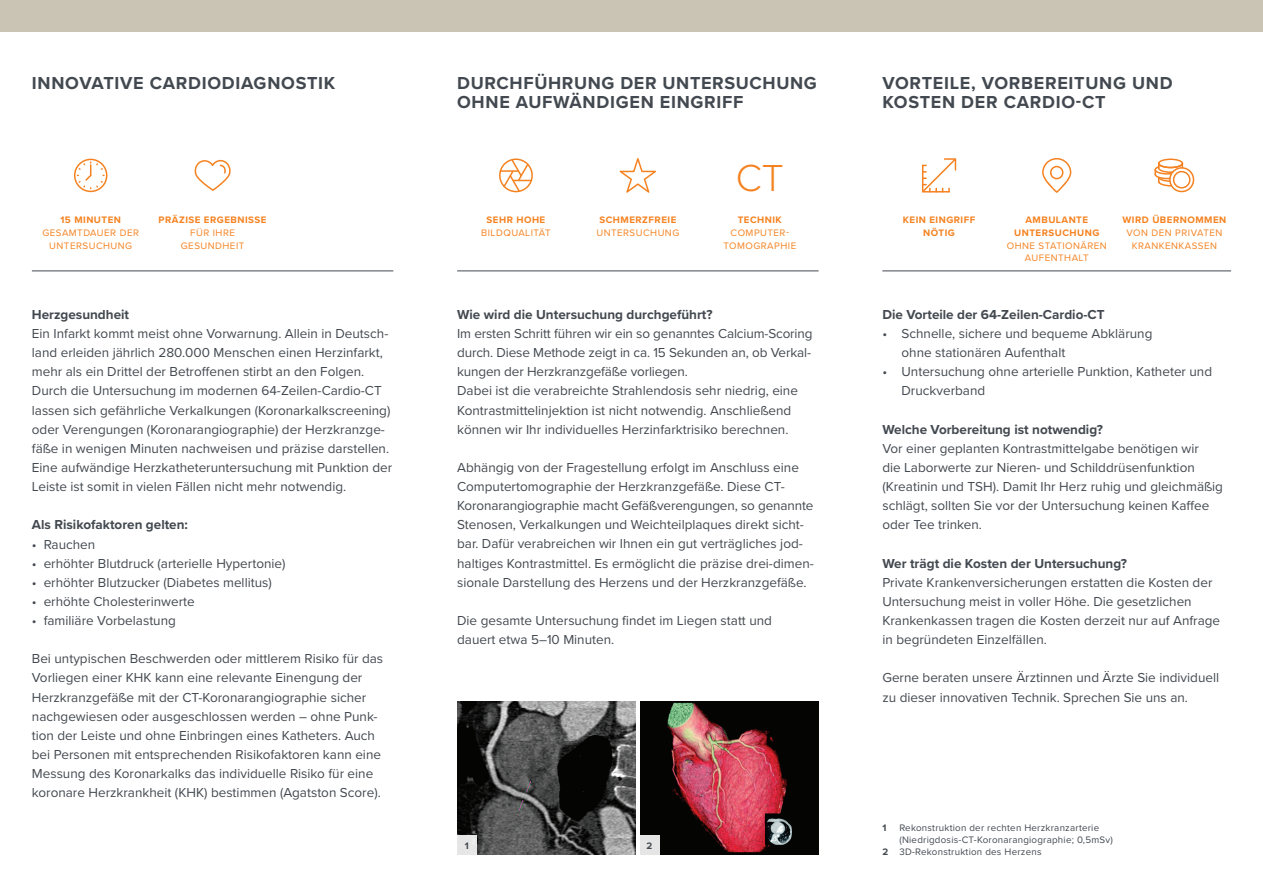
<style>
.page{position:relative;width:1263px;height:893px;background:#fff}
.page>*{position:absolute;margin:0;border:0;box-sizing:border-box;transform-origin:0 0}
.t1{font:300 39px "Proxima Nova";color:#f58220}
.t2{font:700 18px/19.2px "Proxima Nova";letter-spacing:.04em;color:#434950}
.t3{font:13.5px/19.2px "Proxima Nova";color:#434950}
.t4{font:700 13.5px "Proxima Nova";color:#434950}
.t5{font:9.75px/12.8px "Proxima Nova";letter-spacing:.05em;color:#f58220;text-align:center}
.t6{font:9.75px "Proxima Nova";letter-spacing:.025em;color:#434950}
.t7{font:700 9.75px/12.8px "Proxima Nova";letter-spacing:.05em;color:#f58220}
.t8{font:700 9.75px "Proxima Nova";color:#434950}
.s1{font-weight:700}
</style>
<div class="page">
<div style="left:0;top:0;width:1263px;height:32px;background:#c9c4b3"></div>
<hr style="left:882px;top:271px;width:349px;height:1px;background:#434950">
<hr style="left:457px;top:271px;width:362px;height:1px;background:#434950">
<hr style="left:32px;top:271px;width:361px;height:1px;background:#434950">
<img style="left:457px;top:702px;width:179px;height:153px">
<img style="left:640px;top:702px;width:179px;height:153px">
<div style="left:457px;top:836px;width:19px;height:19px;background:#e6e6e6"></div>
<div style="left:640px;top:836px;width:19px;height:19px;background:#e5e5e5"></div>
<svg style="left:74px;top:159px;width:33px;height:33px"></svg>
<svg style="left:499px;top:158px;width:34px;height:34px"></svg>
<svg style="left:195px;top:160px;width:36px;height:31px"></svg>
<svg style="left:620px;top:158px;width:36px;height:35px"></svg>
<svg style="left:1042px;top:158px;width:29px;height:35px"></svg>
<svg style="left:922px;top:158px;width:34px;height:35px"></svg>
<svg style="left:1154px;top:159px;width:40px;height:33px"></svg>
<h2 class="t2" style="left:32px;top:73px;width:305px">innovative cardiodiagnostik</h2>
<h2 class="t2" style="left:457px;top:73px;width:347px">DURCHFÜHRUNG DER UNTERSUCHUNG<br>OHNE aufw</h2>
<h2 class="t2" style="left:570px;top:92px;width:113px">ändigen EINGRI</h2>
<h2 class="t2" style="left:722px;top:92px;width:23px">FF</h2>
<h2 class="t2" style="left:882px;top:73px;width:14px">VORT</h2>
<h2 class="t2" style="left:933px;top:73px;width:63px">EILE, VOR</h2>
<h2 class="t2" style="left:1021px;top:73px;width:139px">BEREITUNG UND</h2>
<h2 class="t2" style="left:882px;top:92px;width:13px">KOST</h2>
<h2 class="t2" style="left:931px;top:92px;width:98px">EN DEr CARDIO-</h2>
<h2 class="t2" style="left:1082px;top:92px;width:24px">CT</h2>
<h1 class="t1" style="left:736px;top:149px;width:50px">CT</h1>
<p class="t7" style="left:60px;top:213px;width:62px">15 minuten</p>
<p class="t5" style="left:42px;top:226px;width:15px">Gesamtdauer</p>
<p class="t5" style="left:120px;top:226px;width:8px">der</p>
<p class="t5" style="left:49px;top:239px;width:16px">Untersuchung</p>
<p class="t7" style="left:159px;top:213px;width:86px">PRÄZISE ERGEBNISS</p>
<p class="t7" style="left:261px;top:213px;width:7px">E</p>
<p class="t5" style="left:181px;top:226px;width:65px">FÜR IHRE<br>GESUNDHEIT</p>
<p class="t7" style="left:487px;top:213px;width:60px">SEHR HOHE</p>
<p class="t5" style="left:481px;top:226px;width:71px">BILDQUALITÄT</p>
<p class="t7" style="left:599px;top:213px;width:78px">SCHMERZFREIE</p>
<p class="t5" style="left:596px;top:226px;width:84px">UNTERSUCHUNG</p>
<p class="t7" style="left:738px;top:213px;width:34px">TECHNIK</p>
<p class="t5" style="left:723px;top:226px;width:74px">COMPUTER-<br>TOMOGRAPHIE</p>
<p class="t7" style="left:903px;top:213px;width:40px">KEIN EINGRI</p>
<p class="t7" style="left:964px;top:213px;width:13px">FF</p>
<p class="t7" style="left:923px;top:226px;width:22px">NÖTIG</p>
<p class="t7" style="left:1014px;top:213px;width:79px;text-indent:68px">E<br>UNTERSUCHUNG</p>
<p class="t5" style="left:1007px;top:239px;width:8px">ohne</p>
<p class="t5" style="left:1038px;top:239px;width:8px">stationären</p>
<p class="t5" style="left:1025px;top:251px;width:14px">Aufenthalt</p>
<p class="t7" style="left:1025px;top:213px;width:44px">AMBULANT</p>
<p class="t7" style="left:1122px;top:213px;width:16px">WIRD</p>
<p class="t7" style="left:1152px;top:213px;width:29px">ÜBERNO</p>
<p class="t7" style="left:1195px;top:213px;width:31px">MMEN</p>
<p class="t5" style="left:1126px;top:226px;width:97px">VON DEN PRIVATEN<br>KRANKENKASSEN</p>
<p class="t4" style="left:32px;top:304px;width:99px">Herzgesundheit</p>
<p class="t3" style="left:32px;top:323px;width:362px">Ein Infarkt kommt meist ohne Vorwarnung. Allein in Deutsch&shy;land erleiden jährlich 280.000 Menschen einen Herzinfarkt, mehr als ein Drittel der Betroffenen stirbt an den Folgen.<br>Durch die Untersuchung im modernen 64-Zeilen-Cardio-CT lassen sich gefährliche Verkalkungen (Koronarkalkscreening) oder Verengungen (Koronarangiographie) der Herzkranzge&shy;fäße in wenigen Minuten nachweisen und präzise darstellen.<br>Eine aufwändige Herzkatheteruntersuchung mit Punktion der Leiste ist somit in vielen Fällen nicht mehr notwendig.</p>
<p class="t4" style="left:32px;top:515px;width:158px">Als Risikofaktoren gelten:</p>
<p class="t3" style="left:32px;top:534px;width:65px">• Rauchen</p>
<p class="t3" style="left:32px;top:553px;width:255px">• erhöhter Blutdruck (arterielle Hypertonie)</p>
<p class="t3" style="left:32px;top:572px;width:241px">• erhöhter Blutzucker (Diabetes mellitus)</p>
<p class="t3" style="left:32px;top:591px;width:164px">• erhöhte Cholesterinwerte</p>
<p class="t3" style="left:32px;top:610px;width:146px">• familiäre Vorbelastung</p>
<p class="t3" style="left:32px;top:649px;width:353px">Bei untypischen Beschwerden oder mittlerem Risiko für das Vorliegen einer KHK kann eine relevante Einengung der Herzkranzgefäße mit der CT-Koronarangiographie sicher nachgewiesen oder ausgeschlossen werden – ohne Punk&shy;tion der Leiste und ohne Einbringen eines Katheters. Auch bei Personen mit entsprechenden Risikofaktoren kann eine Messung des Koronarkalks das individuelle Risiko für eine koronare Herzkrankheit (KHK) bestimmen (Agatston Score).</p>
<p class="t4" style="left:457px;top:304px;width:257px">Wie wird die Untersuchung durchgeführt?</p>
<p class="t3" style="left:457px;top:323px;width:357px">Im ersten Schritt führen wir ein so genanntes Calcium-Scoring durch. Diese Methode zeigt in ca. 15 Sekunden an, ob Verkal&shy;kungen der Herzkranzgefäße vorliegen.<br>Dabei ist die verabreichte Strahlendosis sehr niedrig, eine Kontrastmittelinjektion ist nicht notwendig. Anschließend können wir Ihr individuelles Herzinfarktrisiko berechnen.</p>
<p class="t3" style="left:457px;top:457px;width:358px">Abhängig von der Fragestellung erfolgt im Anschluss eine Computertomographie der Herzkranzgefäße. Diese CT-Koronarangiographie macht Gefäßverengungen, so genannte Stenosen, Verkalkungen und Weichteilplaques direkt sicht&shy;bar. Dafür verabreichen wir Ihnen ein gut verträgliches jod&shy;haltiges Kontrastmittel. Es ermöglicht die präzise drei-dimen&shy;sionale Darstellung des Herzens und der Herzkranzgefäße.</p>
<p class="t3" style="left:457px;top:610px;width:316px">Die gesamte Untersuchung findet im Liegen statt und dauert etwa 5–10 Minuten.</p>
<p class="t4" style="left:882px;top:304px;width:223px">Die Vorteile der 64-Zeilen-Cardio-CT</p>
<p class="t3" style="left:901px;top:323px;width:252px;text-indent:-19px">• Schnelle, sichere und bequeme Abklärung ohne stationären Aufenthalt</p>
<p class="t3" style="left:901px;top:362px;width:312px;text-indent:-19px">• Untersuchung ohne arterielle Punktion, Katheter und<br>Druckverband</p>
<p class="t4" style="left:882px;top:419px;width:222px">Welche Vorbereitung ist notwendig?</p>
<p class="t3" style="left:882px;top:438px;width:342px">Vor einer geplanten Kontrastmittelgabe benötigen wir<br>die Laborwerte zur Nieren- und Schilddrüsenfunktion (Kreatinin und TSH). Damit Ihr Herz ruhig und gleichmäßig schlägt, sollten Sie vor der Untersuchung keinen Kaffee oder Tee trinken.</p>
<p class="t4" style="left:882px;top:553px;width:246px">Wer trägt die Kosten der Untersuchung?</p>
<p class="t3" style="left:882px;top:572px;width:339px">Private Krankenversicherungen erstatten die Kosten der Untersuchung meist in voller Höhe. Die gesetzlichen Krankenkassen tragen die Kosten derzeit nur auf Anfrage in begründeten Einzelfällen.</p>
<p class="t3" style="left:882px;top:668px;width:338px">Gerne beraten unsere Ärztinnen und Ärzte Sie individuell zu dieser innovativen Technik. Sprechen Sie uns an.</p>
<p class="t8" style="left:465px;top:838px;width:6px">1</p>
<p class="t8" style="left:647px;top:838px;width:7px">2</p>
<p class="t8" style="left:882px;top:820px;width:6px">1</p>
<p class="t6" style="left:899px;top:820px;width:201px">Rekonstruktion der rechten Herzkranzarterie</p>
<p class="t6" style="left:899px;top:832px;width:215px">(Niedrigdosis-CT-Koronarangiographie; 0,5mSv)</p>
<p class="t6" style="left:882px;top:844px;width:161px"><span class="s1">2</span> 3D-Rekonstruktion des Herzens</p>
</div>
